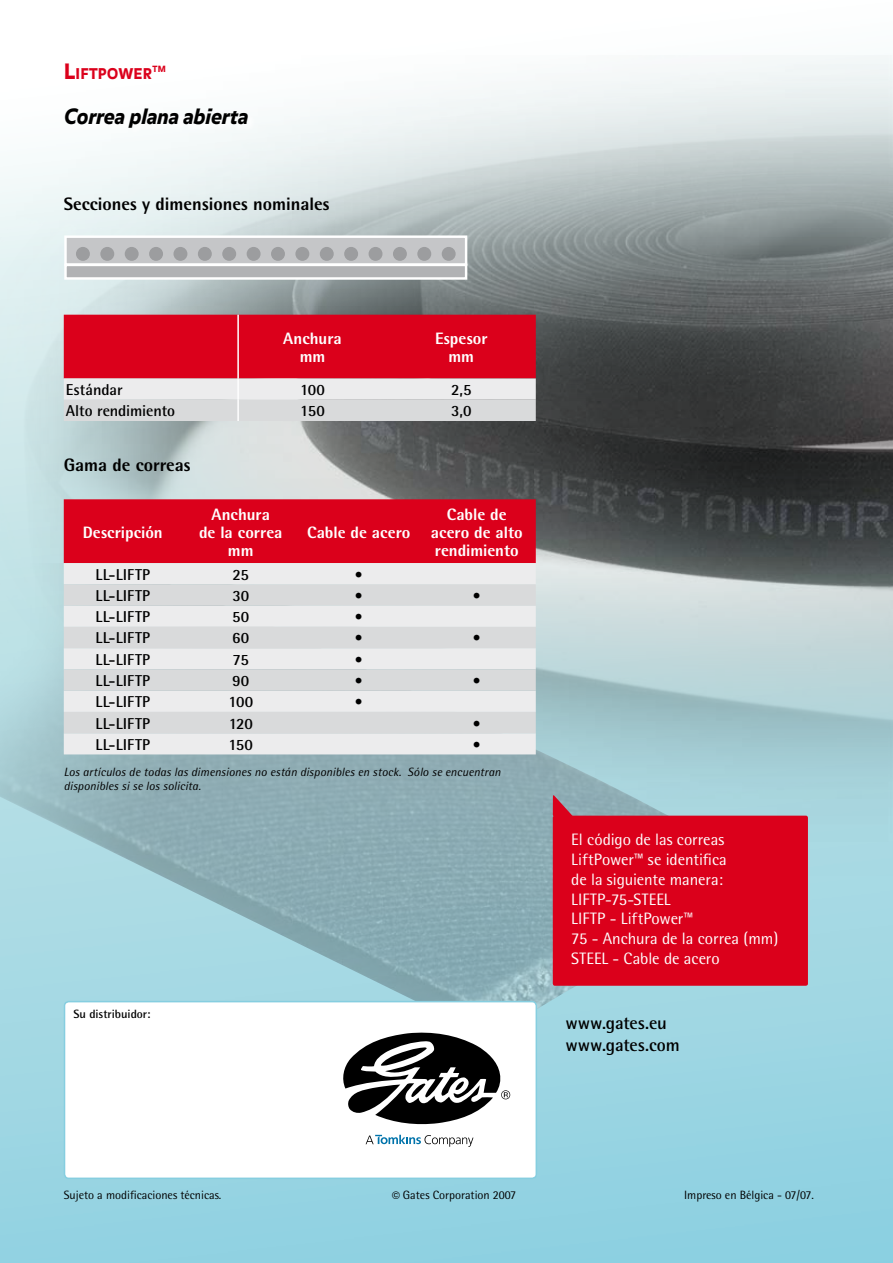
<style>
.page{position:relative;width:893px;height:1263px;background:#fff}
.page>*{position:absolute;margin:0;border:0;box-sizing:border-box;transform-origin:0 0}
.t1{font:italic 900 21px "Balance";letter-spacing:-.005em;color:#000}
.t2{font:800 18px "Rotis Semi Sans";color:#000}
.t3{font:700 18px/21.8px "Rotis Semi Sans";letter-spacing:-.005em;color:#000}
.t4{font:16.5px/19.8px "Rotis Semi Sans";letter-spacing:-.005em;color:#fff}
.t5{font:800 16.5px/18px "Rotis Semi Sans";color:#fff;text-align:center}
.t6{font:700 15.75px "Rotis Semi Sans";letter-spacing:.01em;color:#000}
.t7{font:900 14.7px "Balance";letter-spacing:.015em;color:#db001b}
.t8{font:italic 12px/14.4px "Rotis Semi Sans";letter-spacing:.005em;color:#000}
.t9{font:12px "Rotis Semi Sans";color:#000}
.t10{font:700 12px "Rotis Semi Sans";color:#000}
.t11{font:900 8.55px "Balance";color:#db001b}
.s1{font-size:21px}
.s2{font-family:"Helvetica";font-size:10.5px}
</style>
<div class="page">
<img style="left:0;top:56px;width:893px;height:914px">
<img style="left:0;top:563px;width:783px;height:475px">
<div style="left:65px;top:1002px;width:471px;height:176px;background:#fff;border-radius:4px"></div>
<div style="left:64px;top:1001px;width:473px;height:178px;border:2px solid #86cee0;border-radius:4px"></div>
<svg style="left:366px;top:1135px;width:107px;height:12px"></svg>
<svg style="left:343px;top:1032px;width:167px;height:93px"></svg>
<div style="left:64px;top:107px;width:193px;height:30px;background:#fff"></div>
<div style="left:553px;top:816px;width:255px;height:170px;background:#db001b;border-radius:2px"></div>
<svg style="left:553px;top:794px;width:20px;height:23px"></svg>
<div style="left:64px;top:499px;width:472px;height:64px;background:#db001b"></div>
<div style="left:64px;top:563px;width:472px;height:191px;background:#ececed"></div>
<svg style="left:64px;top:584px;width:472px;height:149px;background:#e0e1e2"></svg>
<div style="left:66px;top:237px;width:400px;height:28px;background:#c5c6c8"></div>
<div style="left:64px;top:235px;width:403px;height:31px;border:2px solid #fff"></div>
<div style="left:66px;top:265px;width:400px;height:13px;background:#b1b2b4"></div>
<div style="left:64px;top:264px;width:403px;height:16px;border:2px solid #fff"></div>
<div style="left:76px;top:247px;width:14px;height:14px;background:#9c9d9f;border-radius:50%"></div>
<div style="left:100px;top:247px;width:14px;height:14px;background:#9c9d9f;border-radius:50%"></div>
<div style="left:125px;top:247px;width:14px;height:14px;background:#9c9d9f;border-radius:50%"></div>
<div style="left:149px;top:247px;width:14px;height:14px;background:#9c9d9f;border-radius:50%"></div>
<div style="left:173px;top:247px;width:14px;height:14px;background:#9c9d9f;border-radius:50%"></div>
<div style="left:198px;top:247px;width:14px;height:14px;background:#9c9d9f;border-radius:50%"></div>
<div style="left:222px;top:247px;width:14px;height:14px;background:#9c9d9f;border-radius:50%"></div>
<div style="left:247px;top:247px;width:14px;height:14px;background:#9c9d9f;border-radius:50%"></div>
<div style="left:271px;top:247px;width:14px;height:14px;background:#9c9d9f;border-radius:50%"></div>
<div style="left:295px;top:247px;width:14px;height:14px;background:#9c9d9f;border-radius:50%"></div>
<div style="left:320px;top:247px;width:14px;height:14px;background:#9c9d9f;border-radius:50%"></div>
<div style="left:344px;top:247px;width:14px;height:14px;background:#9c9d9f;border-radius:50%"></div>
<div style="left:369px;top:247px;width:13px;height:14px;background:#9c9d9f;border-radius:50%"></div>
<div style="left:393px;top:247px;width:14px;height:14px;background:#9c9d9f;border-radius:50%"></div>
<div style="left:417px;top:247px;width:14px;height:14px;background:#9c9d9f;border-radius:50%"></div>
<div style="left:442px;top:247px;width:14px;height:14px;background:#9c9d9f;border-radius:50%"></div>
<svg style="left:64px;top:315px;width:472px;height:106px;background:#dd5b6b"></svg>
<hr style="left:237px;top:315px;width:2px;height:63px;background:#fff">
<hr style="left:237px;top:378px;width:2px;height:22px;background:#fff">
<hr style="left:237px;top:400px;width:2px;height:21px;background:#fff">
<p class="t7" style="left:64px;top:65px;width:90px"><span class="s1">L</span>IFTPOWER</p>
<p class="t11" style="left:152px;top:64px;width:15px">TM</p>
<h1 class="t1" style="left:64px;top:104px;width:186px">Correa plana abierta</h1>
<p class="t2" style="left:64px;top:192px;width:267px">Secciones y dimensiones nominales</p>
<p class="t5" style="left:283px;top:329px;width:60px">Anchura mm</p>
<p class="t5" style="left:435px;top:329px;width:54px">Espesor mm</p>
<p class="t6" style="left:66px;top:380px;width:58px">Estándar</p>
<p class="t6" style="left:300px;top:380px;width:26px">100</p>
<p class="t6" style="left:451px;top:380px;width:22px">2,5</p>
<p class="t6" style="left:66px;top:401px;width:111px">Alto rendimiento</p>
<p class="t6" style="left:300px;top:401px;width:26px">150</p>
<p class="t6" style="left:451px;top:401px;width:22px">3,0</p>
<p class="t2" style="left:64px;top:454px;width:128px">Gama de correas</p>
<p class="t5" style="left:83px;top:523px;width:82px">Descripción</p>
<p class="t5" style="left:199px;top:505px;width:85px">Anchura<br>de la correa mm</p>
<p class="t5" style="left:307px;top:523px;width:105px">Cable de acero</p>
<p class="t5" style="left:431px;top:505px;width:93px">Cable de acero de alto rendimiento</p>
<p class="t6" style="left:95px;top:565px;width:56px">LL-LIFTP</p>
<p class="t6" style="left:233px;top:565px;width:18px">25</p>
<p class="t6" style="left:355px;top:565px;width:10px">•</p>
<p class="t6" style="left:95px;top:586px;width:56px">LL-LIFTP</p>
<p class="t6" style="left:232px;top:586px;width:18px">30</p>
<p class="t6" style="left:355px;top:586px;width:10px">•</p>
<p class="t6" style="left:473px;top:586px;width:10px">•</p>
<p class="t6" style="left:95px;top:607px;width:56px">LL-LIFTP</p>
<p class="t6" style="left:232px;top:607px;width:19px">50</p>
<p class="t6" style="left:355px;top:607px;width:10px">•</p>
<p class="t6" style="left:95px;top:628px;width:56px">LL-LIFTP</p>
<p class="t6" style="left:232px;top:628px;width:19px">60</p>
<p class="t6" style="left:355px;top:628px;width:10px">•</p>
<p class="t6" style="left:473px;top:628px;width:10px">•</p>
<p class="t6" style="left:95px;top:650px;width:56px">LL-LIFTP</p>
<p class="t6" style="left:233px;top:650px;width:18px">75</p>
<p class="t6" style="left:355px;top:650px;width:10px">•</p>
<p class="t6" style="left:95px;top:671px;width:56px">LL-LIFTP</p>
<p class="t6" style="left:232px;top:671px;width:19px">90</p>
<p class="t6" style="left:355px;top:671px;width:10px">•</p>
<p class="t6" style="left:473px;top:671px;width:10px">•</p>
<p class="t6" style="left:95px;top:692px;width:56px">LL-LIFTP</p>
<p class="t6" style="left:228px;top:692px;width:26px">100</p>
<p class="t6" style="left:355px;top:692px;width:10px">•</p>
<p class="t6" style="left:95px;top:713px;width:56px">LL-LIFTP</p>
<p class="t6" style="left:229px;top:713px;width:26px">120</p>
<p class="t6" style="left:473px;top:713px;width:10px">•</p>
<p class="t6" style="left:95px;top:735px;width:56px">LL-LIFTP</p>
<p class="t6" style="left:229px;top:735px;width:26px">150</p>
<p class="t6" style="left:473px;top:735px;width:10px">•</p>
<p class="t8" style="left:64px;top:764px;width:438px">Los artículos de todas las dimensiones no están disponibles en stock. Sólo se encuentran disponibles si se los solicita.</p>
<p class="t10" style="left:74px;top:1007px;width:78px">Su distribuidor:</p>
<p class="t4" style="left:571px;top:830px;width:208px">El código de las correas<br>LiftPower™ se identifica<br>de la siguiente manera:<br>LIFTP-75-STEEL<br>LIFTP - LiftPower™<br>75 - Anchura de la correa (mm)<br>STEEL - Cable de acero</p>
<p class="t3" style="left:566px;top:1012px;width:116px">www.gates.eu www.gates.com</p>
<p class="t9" style="left:64px;top:1188px;width:159px">Sujeto a modificaciones técnicas.</p>
<p class="t9" style="left:392px;top:1188px;width:125px"><span class="s2">©</span> Gates Corporation 2007</p>
<p class="t9" style="left:684px;top:1188px;width:131px">Impreso en Bélgica - 07/07.</p>
</div>
